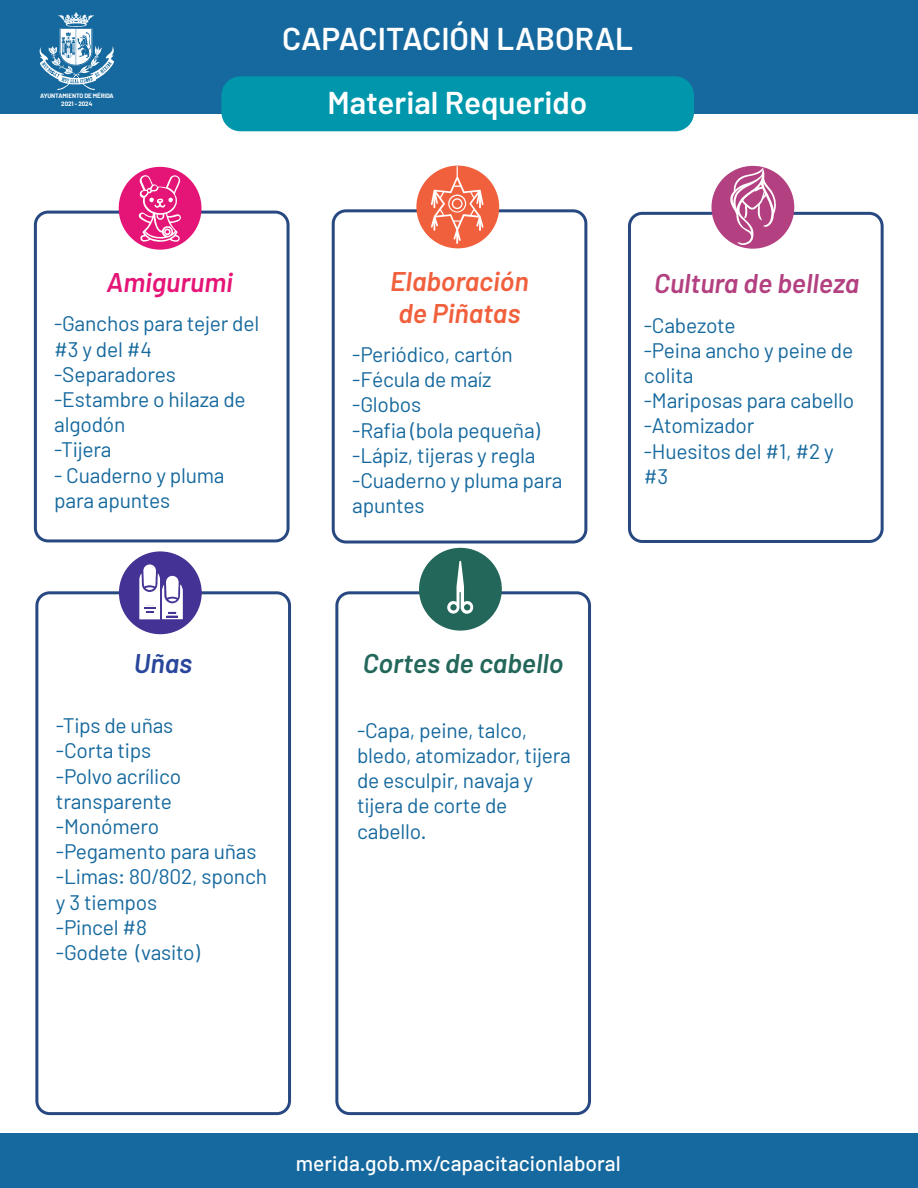
<style>
.page{position:relative;width:918px;height:1188px;background:#fff}
.page>*{position:absolute;margin:0;border:0;box-sizing:border-box;transform-origin:0 0}
.t1{font:600 31.5px "Barlow";color:#fff}
.t2{font:italic 600 27px/32.4px "Barlow";color:#f1603d;text-align:center}
.t3{font:italic 600 27px "Barlow";color:#b34081}
.t4{font:italic 600 27px "Barlow";color:#23675b}
.t5{font:italic 600 27px "Barlow";color:#e51577}
.t6{font:italic 600 27px "Barlow";color:#28469b}
.t7{font:21px/25.2px "Barlow";letter-spacing:-.01em;color:#16699e}
.t8{font:500 21px "Barlow";color:#fff}
.t9{font:700 6.15px/7.4px "Barlow";letter-spacing:-.01em;color:#fff;text-align:center}
</style>
<div class="page">
<div style="left:0;top:1134px;width:918px;height:54px;background:#16699e"></div>
<div style="left:34px;top:211px;width:256px;height:331px;border:3px solid #284882;border-radius:13px"></div>
<div style="left:119px;top:167px;width:82px;height:83px;background:#e51577;border-radius:50%"></div>
<svg style="left:139px;top:175px;width:42px;height:67px"></svg>
<div style="left:332px;top:209px;width:255px;height:335px;border:3px solid #284882;border-radius:13px"></div>
<div style="left:416px;top:166px;width:83px;height:82px;background:#f1603d;border-radius:50%"></div>
<svg style="left:431px;top:166px;width:53px;height:78px"></svg>
<div style="left:0;top:0;width:918px;height:114px;background:#16699e"></div>
<div style="left:221px;top:76px;width:473px;height:55px;background:#0097ad;border-radius:19px"></div>
<div style="left:628px;top:212px;width:256px;height:331px;border:3px solid #284882;border-radius:13px"></div>
<div style="left:712px;top:166px;width:82px;height:83px;background:#b34081;border-radius:50%"></div>
<svg style="left:730px;top:167px;width:46px;height:78px"></svg>
<svg style="left:40px;top:12px;width:74px;height:78px"></svg>
<div style="left:35px;top:591px;width:256px;height:524px;border:3px solid #284882;border-radius:13px"></div>
<div style="left:119px;top:551px;width:83px;height:83px;background:#443294;border-radius:50%"></div>
<svg style="left:139px;top:564px;width:44px;height:55px"></svg>
<div style="left:335px;top:591px;width:256px;height:524px;border:3px solid #284882;border-radius:13px"></div>
<div style="left:419px;top:548px;width:83px;height:83px;background:#23675b;border-radius:50%"></div>
<svg style="left:447px;top:561px;width:26px;height:53px"></svg>
<p class="t9" style="left:40px;top:92px;width:75px">AYUNTAMIENTO DE MÉRIDA<br>2021 - 2024</p>
<h1 class="t1" style="left:282px;top:19px;width:352px">CAPACITACIÓN LABORAL</h1>
<h1 class="t1" style="left:328px;top:83px;width:261px">Material Requerido</h1>
<p class="t5" style="left:107px;top:265px;width:128px">Amigurumi</p>
<p class="t7" style="left:54px;top:311px;width:207px">-Ganchos para tejer del #3 y del #4 -Separadores -Estambre o hilaza de algodón<br>-Tijera</p>
<p class="t7" style="left:54px;top:462px;width:172px">- Cuaderno y pluma para apuntes</p>
<p class="t6" style="left:134px;top:646px;width:60px">Uñas</p>
<p class="t2" style="left:390px;top:264px;width:140px">Elaboración de Piñatas</p>
<p class="t7" style="left:352px;top:341px;width:212px">-Periódico, cartón -Fécula de maíz -Globos<br>-Rafia (bola pequeña) -Lápiz, tijeras y regla -Cuaderno y pluma para apuntes</p>
<p class="t4" style="left:363px;top:646px;width:202px">Cortes de cabello</p>
<p class="t7" style="left:56px;top:713px;width:213px">-Tips de uñas<br>-Corta tips<br>-Polvo acrílico transparente -Monómero -Pegamento para uñas -Limas: 80/802, sponch y 3 tiempos<br>-Pincel #8<br>-Godete (vasito)</p>
<p class="t7" style="left:357px;top:717px;width:215px">-Capa, peine, talco, bledo, atomizador, tijera de esculpir, navaja y tijera de corte de cabello.</p>
<p class="t3" style="left:654px;top:267px;width:207px">Cultura de belleza</p>
<p class="t7" style="left:644px;top:312px;width:212px">-Cabezote<br>-Peina ancho y peine de colita<br>-Mariposas para cabello -Atomizador<br>-Huesitos del #1, #2 y #3</p>
<p class="t8" style="left:296px;top:1150px;width:326px">merida.gob.mx/capacitacionlaboral</p>
</div>
